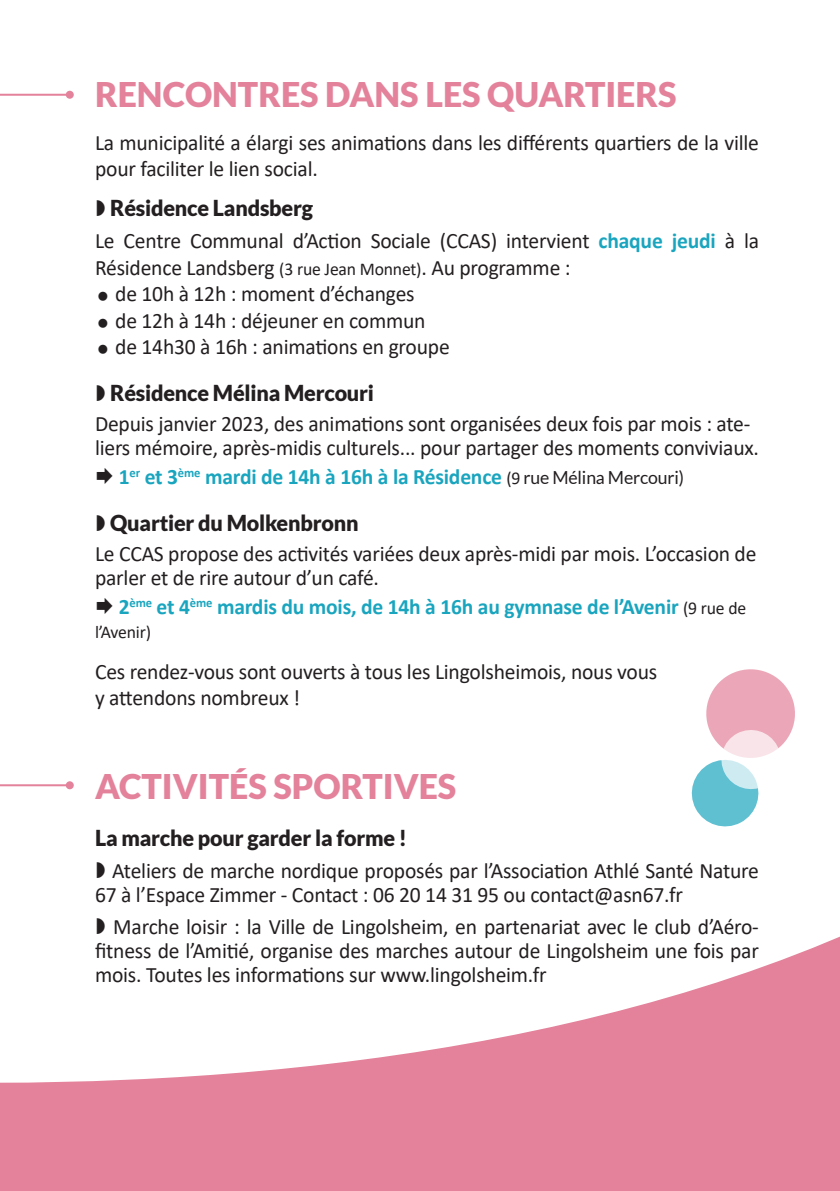
<style>
.page{position:relative;width:840px;height:1191px;background:#fff}
.page>*{position:absolute;margin:0;border:0;box-sizing:border-box;transform-origin:0 0}
.t1{font:900 34px "Lato";color:#e3829a}
.t2{font:22px/24px "Calibri";letter-spacing:-.01em;color:#231f20}
.t3{font:700 22px "Calibri";letter-spacing:-.01em;color:#1aa5bf}
.t4{font:900 22px "Lato";letter-spacing:-.01em;color:#231f20}
.t5{font:18px "Calibri";letter-spacing:-.01em;color:#231f20}
.s1{font-weight:700;color:#1aa5bf}
.s2{font-size:18px}
.s3{font-weight:400;font-size:18px;color:#231f20}
.s4{font-family:"Lato";font-weight:400;font-size:18px;color:#231f20}
</style>
<div class="page">
<svg style="left:0;top:937px;width:839px;height:254px;fill:#e3829a"></svg>
<hr style="left:0;top:94px;width:70px;height:2px;background:#e3829a">
<div style="left:66px;top:91px;width:8px;height:8px;background:#e3829a;border-radius:50%"></div>
<svg style="left:691px;top:669px;width:104px;height:158px"></svg>
<hr style="left:0;top:784px;width:70px;height:2px;background:#e3829a">
<div style="left:66px;top:781px;width:8px;height:8px;background:#e3829a;border-radius:50%"></div>
<p class="t1" style="left:95px;top:74px;width:582px">RENCONTRES DANS LES QUARTIERS</p>
<p class="t2" style="left:95px;top:129px;width:665px;line-height:26.4px">La municipalité a élargi ses animations dans les différents quartiers de la ville pour faciliter le lien social.</p>
<p class="t4" style="left:110px;top:195px;width:204px">Résidence Landsberg</p>
<p class="t2" style="left:95px;top:227px;width:665px;line-height:26.4px">Le Centre Communal d’Action Sociale (CCAS) intervient <span class="s1">chaque jeudi</span> à la<br>Résidence Landsberg <span class="s2">(3 rue Jean Monnet)</span>. Au programme :</p>
<p class="t2" style="left:115px;top:281px;width:301px">de 10h à 12h : moment d’échanges</p>
<p class="t2" style="left:115px;top:308px;width:311px">de 12h à 14h : déjeuner en commun</p>
<p class="t2" style="left:115px;top:334px;width:336px">de 14h30 à 16h : animations en groupe</p>
<p class="t4" style="left:110px;top:380px;width:265px">Résidence Mélina Mercouri</p>
<p class="t2" style="left:95px;top:411px;width:665px">Depuis janvier 2023, des animations sont organisées deux fois par mois : ate&shy;liers mémoire, après-midis culturels... pour partager des moments conviviaux.</p>
<p class="t3" style="left:119px;top:461px;width:566px">1<sup>er</sup> et 3<sup>ème</sup> mardi de 14h à 16h à la Résidence <span class="s3">(9</span> <span class="s4">rue Mélina Mercouri)</span></p>
<p class="t4" style="left:110px;top:510px;width:250px">Quartier du Molkenbronn</p>
<p class="t2" style="left:95px;top:541px;width:662px">Le CCAS propose des activités variées deux après-midi par mois. L’occasion de parler et de rire autour d’un café.</p>
<p class="t3" style="left:119px;top:591px;width:628px">2<sup>ème</sup> et 4<sup>ème</sup> mardis du mois, de 14h à 16h au gymnase de l’Avenir <span class="s3">(9 rue de</span></p>
<p class="t5" style="left:95px;top:620px;width:58px">l’Avenir)</p>
<p class="t2" style="left:95px;top:658px;width:563px;line-height:26.4px">Ces rendez-vous sont ouverts à tous les Lingolsheimois, nous vous y attendons nombreux !</p>
<p class="t1" style="left:95px;top:766px;width:362px">ACTIVITÉS SPORTIVES</p>
<p class="t4" style="left:95px;top:824px;width:313px">La marche pour garder la forme !</p>
<p class="t2" style="left:95px;top:858px;width:665px;text-indent:17px">Ateliers de marche nordique proposés par l’Association Athlé Santé Nature<br>67 à l’Espace Zimmer - Contact : 06 20 14 31 95 ou contact@asn67.fr</p>
<p class="t2" style="left:95px;top:914px;width:665px;text-align:justify;text-indent:18px">Marche loisir : la Ville de Lingolsheim, en partenariat avec le club d’Aéro&shy;fitness de l’Amitié, organise des marches autour de Lingolsheim une fois par mois. Toutes les informations sur www.lingolsheim.fr</p>
</div>
